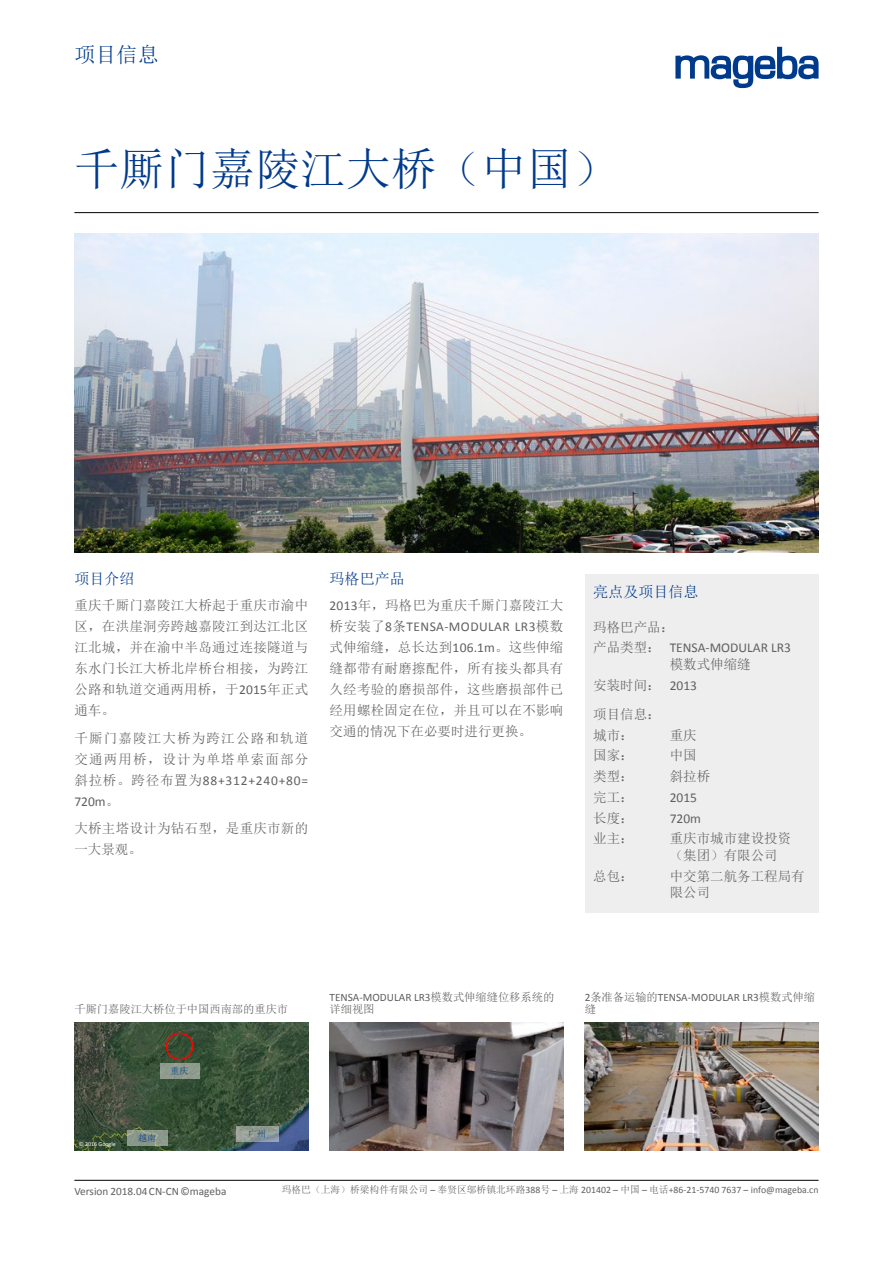
<style>
.page{position:relative;width:893px;height:1263px;background:#fff}
.page>*{position:absolute;margin:0;border:0;box-sizing:border-box;transform-origin:0 0}
.t1{font:45px "Sim Sun";letter-spacing:.005em;color:#003a8c}
.t2{font:21px "Sim Sun";color:#003a8c}
.t3{font:15px "Sim Sun";letter-spacing:.005em;color:#003a8c}
.t4{font:13.5px/21px "Sim Sun";letter-spacing:.02em;color:#616060;text-align:justify}
.t5{font:13.5px/16.5px "Sim Sun";color:#616060}
.t6{font:13.5px/21px "Sim Sun";letter-spacing:.09em;color:#616060}
.t7{font:13.5px "Calibri";color:#616060}
.t8{font:13.5px/21px "Calibri";letter-spacing:.055em;color:#616060}
.t9{font:13.5px "Calibri";letter-spacing:.03em;color:#616060}
.t10{font:11.25px "Calibri";color:#616060}
.t11{font:11.25px "Sim Sun";color:#616060}
.t12{font:9.75px "Calibri";color:#616060}
.t13{font:9px "Sim Sun";color:#003a8c}
.t14{font:6px "Calibri";color:#fff}
.s1{font-family:"Calibri"}
.s2{font-family:"Sim Sun"}
</style>
<div class="page">
<hr style="left:74px;top:1180px;width:745px;height:1px;background:#000">
<hr style="left:74px;top:212px;width:745px;height:1px;background:#000">
<img style="left:585px;top:1023px;width:234px;height:127px">
<img style="left:74px;top:234px;width:745px;height:319px">
<img style="left:74px;top:1023px;width:234px;height:127px">
<img style="left:330px;top:1023px;width:233px;height:127px">
<div style="left:166px;top:1032px;width:27px;height:28px;border:2px solid #f00;border-radius:50%"></div>
<div style="left:585px;top:574px;width:234px;height:338px;background:#efeeef"></div>
<svg style="left:236px;top:1126px;width:42px;height:16px"></svg>
<div style="left:160px;top:1063px;width:39px;height:16px;background:#8e9b8e"></div>
<svg style="left:127px;top:1131px;width:40px;height:15px"></svg>
<svg style="left:675px;top:47px;width:144px;height:41px"></svg>
<h2 class="t2" style="left:74px;top:44px;width:86px">项目信息</h2>
<h1 class="t1" style="left:74px;top:146px;width:544px">千厮门嘉陵江大桥（中国）</h1>
<p class="t3" style="left:74px;top:571px;width:62px">项目介绍</p>
<p class="t4" style="left:74px;top:595px;width:235px">重庆千厮门嘉陵江大桥起于重庆市渝中区，在洪崖洞旁跨越嘉陵江到达江北区江北城，并在渝中半岛通过连接隧道与东水门长江大桥北岸桥台相接，为跨江公路和轨道交通两用桥，于<span class="s1">2015</span>年正式通车。</p>
<p class="t6" style="left:74px;top:727px;width:235px">千厮门嘉陵江大桥为跨江公路和轨道交通两用桥，设计为单塔单索面部分</p>
<p class="t8" style="left:74px;top:769px;width:235px"><span class="s2">斜拉桥。跨径布置为</span>88+312+240+80=<br>720m<span class="s2">。</span></p>
<p class="t4" style="left:74px;top:818px;width:235px">大桥主塔设计为钻石型，是重庆市新的一大景观。</p>
<p class="t3" style="left:330px;top:571px;width:77px">玛格巴产品</p>
<p class="t4" style="left:330px;top:595px;width:235px"><span class="s1">2013</span>年，玛格巴为重庆千厮门嘉陵江大</p>
<p class="t9" style="left:330px;top:617px;width:235px"><span class="s2">桥安装了</span>8<span class="s2">条</span>TENSA-MODULAR LR3<span class="s2">模数</span></p>
<p class="t4" style="left:330px;top:637px;width:235px">式伸缩缝，总长达到<span class="s1">106.1m</span>。这些伸缩缝都带有耐磨擦配件，所有接头都具有久经考验的磨损部件，这些磨损部件已经用螺栓固定在位，并且可以在不影响交通的情况下在必要时进行更换。</p>
<p class="t3" style="left:593px;top:584px;width:107px">亮点及项目信息</p>
<p class="t4" style="left:593px;top:616px;width:82px">玛格巴产品：</p>
<p class="t7" style="left:593px;top:638px;width:199px"><span class="s2">产品类型：</span> TENSA-MODULAR LR3</p>
<p class="t5" style="left:593px;top:654px;width:159px;line-height:20.7px;text-indent:76px">模数式伸缩缝安装时间： <span class="s1">2013</span></p>
<p class="t4" style="left:593px;top:704px;width:69px">项目信息：城市：</p>
<p class="t4" style="left:670px;top:724px;width:28px">重庆</p>
<p class="t4" style="left:593px;top:745px;width:42px">国家：</p>
<p class="t4" style="left:670px;top:745px;width:28px">中国</p>
<p class="t4" style="left:593px;top:766px;width:42px">类型：</p>
<p class="t4" style="left:670px;top:766px;width:42px">斜拉桥</p>
<p class="t4" style="left:593px;top:786px;width:42px">完工：</p>
<p class="t7" style="left:670px;top:788px;width:29px">2015</p>
<p class="t4" style="left:593px;top:807px;width:42px">长度：</p>
<p class="t7" style="left:670px;top:809px;width:33px">720m</p>
<p class="t4" style="left:593px;top:828px;width:42px">业主：</p>
<p class="t5" style="left:670px;top:830px;width:123px">重庆市城市建设投资（集团）有限公司</p>
<p class="t4" style="left:593px;top:865px;width:42px">总包：</p>
<p class="t5" style="left:670px;top:867px;width:136px">中交第二航务工程局有限公司</p>
<p class="t11" style="left:74px;top:1003px;width:215px">千厮门嘉陵江大桥位于中国西南部的重庆市</p>
<p class="t13" style="left:171px;top:1066px;width:19px">重庆</p>
<p class="t14" style="left:79px;top:1140px;width:39px">© 2016 Google</p>
<p class="t13" style="left:138px;top:1134px;width:19px">越南</p>
<p class="t13" style="left:248px;top:1129px;width:19px">广州</p>
<p class="t10" style="left:330px;top:989px;width:226px">TENSA-MODULAR LR3<span class="s2">模数式伸缩缝位移系统的</span></p>
<p class="t11" style="left:330px;top:1003px;width:46px">详细视图</p>
<p class="t10" style="left:585px;top:989px;width:232px">2<span class="s2">条准备运输的</span>TENSA-MODULAR LR3<span class="s2">模数式伸缩</span></p>
<p class="t11" style="left:585px;top:1003px;width:13px">缝</p>
<p class="t10" style="left:74px;top:1183px;width:154px">Version 2018.04 CN-CN ©mageba</p>
<p class="t12" style="left:282px;top:1183px;width:538px"><span class="s2">玛格巴（上海）桥梁构件有限公司</span> – <span class="s2">奉贤区邬桥镇北环路</span>388<span class="s2">号</span> – <span class="s2">上海</span> 201402 – <span class="s2">中国</span> – <span class="s2">电话</span>+86-21-5740 7637 – info@mageba.cn</p>
</div>
